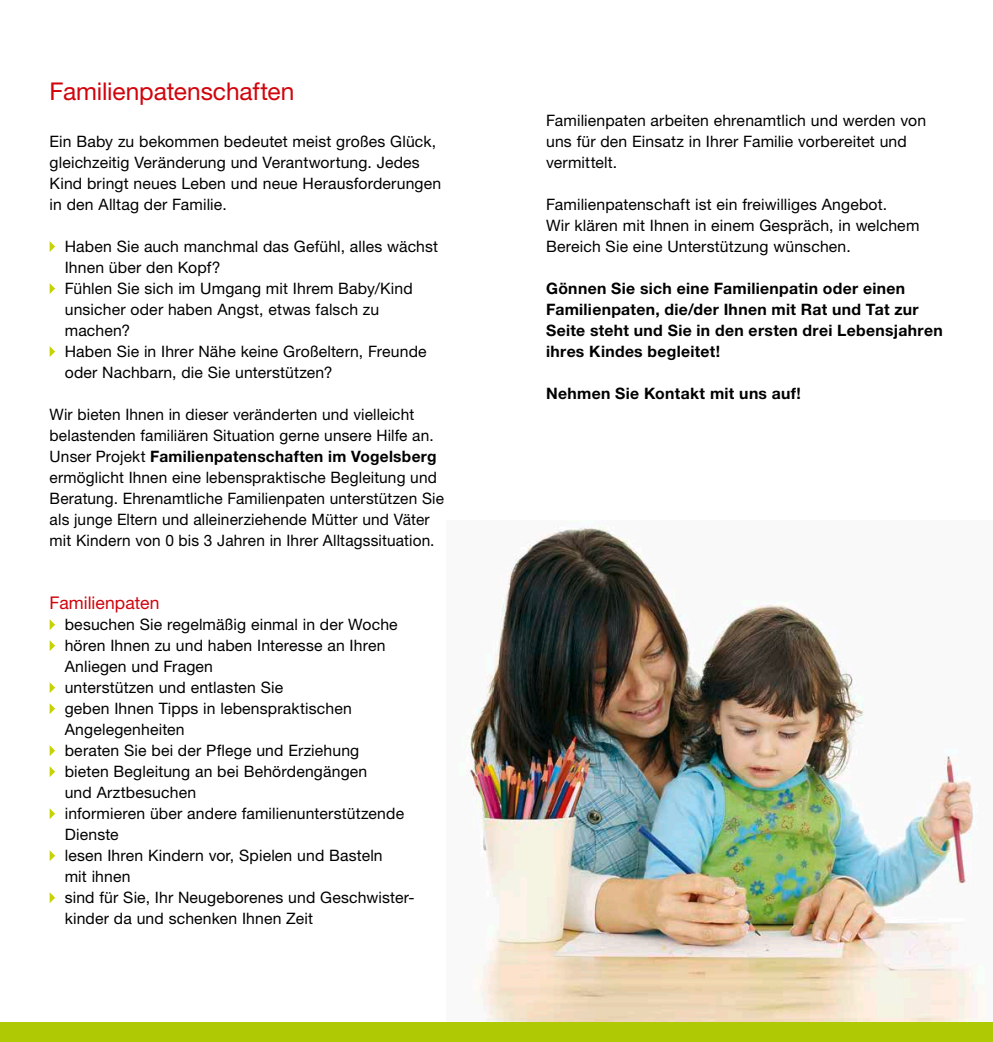
<style>
.page{position:relative;width:993px;height:1042px;background:#fff}
.page>*{position:absolute;margin:0;border:0;box-sizing:border-box;transform-origin:0 0}
.t1{font:24.5px "Helvetica Neue LT Std";letter-spacing:-.005em;color:#d1040c}
.t2{font:17.5px "Helvetica Neue LT Std";letter-spacing:.005em;color:#d1040c}
.t3{font:15.75px/21px "Helvetica Neue LT Std";letter-spacing:.01em;color:#000}
.t4{font:700 15.75px/21px "Helvetica Neue LT Std";letter-spacing:.02em;color:#000}
.s1{font-weight:700}
</style>
<div class="page">
<img style="left:463px;top:520px;width:522px;height:502px">
<svg style="left:50px;top:241px;width:5px;height:11px"></svg>
<svg style="left:50px;top:283px;width:5px;height:11px"></svg>
<svg style="left:50px;top:346px;width:5px;height:11px"></svg>
<svg style="left:50px;top:619px;width:5px;height:11px"></svg>
<svg style="left:50px;top:640px;width:5px;height:11px"></svg>
<svg style="left:50px;top:682px;width:5px;height:11px"></svg>
<svg style="left:50px;top:703px;width:5px;height:11px"></svg>
<svg style="left:50px;top:745px;width:5px;height:11px"></svg>
<svg style="left:50px;top:766px;width:5px;height:11px"></svg>
<svg style="left:50px;top:808px;width:5px;height:11px"></svg>
<svg style="left:50px;top:850px;width:5px;height:11px"></svg>
<svg style="left:50px;top:892px;width:5px;height:11px"></svg>
<div style="left:0;top:1022px;width:992px;height:20px;background:#afca04"></div>
<h1 class="t1" style="left:50px;top:76px;width:246px">Familienpatenschaften</h1>
<p class="t3" style="left:50px;top:131px;width:393px">Ein Baby zu bekommen bedeutet meist großes Glück, gleichzeitig Veränderung und Verantwortung. Jedes Kind bringt neues Leben und neue Herausforderungen in den Alltag der Familie.</p>
<p class="t3" style="left:65px;top:236px;width:375px">Haben Sie auch manchmal das Gefühl, alles wächst Ihnen über den Kopf?<br>Fühlen Sie sich im Umgang mit Ihrem Baby/Kind unsicher oder haben Angst, etwas falsch zu machen?<br>Haben Sie in Ihrer Nähe keine Großeltern, Freunde oder Nachbarn, die Sie unterstützen?</p>
<p class="t3" style="left:50px;top:404px;width:396px">Wir bieten Ihnen in dieser veränderten und vielleicht belastenden familiären Situation gerne unsere Hilfe an.<br>Unser Projekt <span class="s1">Familienpatenschaften im Vogelsberg </span>ermöglicht Ihnen eine lebenspraktische Begleitung und Beratung. Ehrenamtliche Familienpaten unterstützen Sie als junge Eltern und alleinerziehende Mütter und Väter mit Kindern von 0 bis 3 Jahren in Ihrer Alltagssituation.</p>
<p class="t2" style="left:50px;top:592px;width:111px">Familienpaten</p>
<p class="t3" style="left:65px;top:614px;width:349px">besuchen Sie regelmäßig einmal in der Woche hören Ihnen zu und haben Interesse an Ihren<br>Anliegen und Fragen<br>unterstützen und entlasten Sie<br>geben Ihnen Tipps in lebenspraktischen<br>Angelegenheiten<br>beraten Sie bei der Pflege und Erziehung<br>bieten Begleitung an bei Behördengängen<br>und Arztbesuchen<br>informieren über andere familienunterstützende<br>Dienste<br>lesen Ihren Kindern vor, Spielen und Basteln<br>mit ihnen<br>sind für Sie, Ihr Neugeborenes und Geschwister&shy;kinder da und schenken Ihnen Zeit</p>
<p class="t3" style="left:546px;top:110px;width:381px">Familienpaten arbeiten ehrenamtlich und werden von uns für den Einsatz in Ihrer Familie vorbereitet und vermittelt.</p>
<p class="t3" style="left:546px;top:194px;width:374px">Familienpatenschaft ist ein freiwilliges Angebot.<br>Wir klären mit Ihnen in einem Gespräch, in welchem<br>Bereich Sie eine Unterstützung wünschen.</p>
<p class="t4" style="left:546px;top:278px;width:398px">Gönnen Sie sich eine Familienpatin oder einen Familienpaten, die/der Ihnen mit Rat und Tat zur Seite steht und Sie in den ersten drei Lebensjahren ihres Kindes begleitet!</p>
<p class="t4" style="left:546px;top:383px;width:256px">Nehmen Sie Kontakt mit uns auf!</p>
</div>
